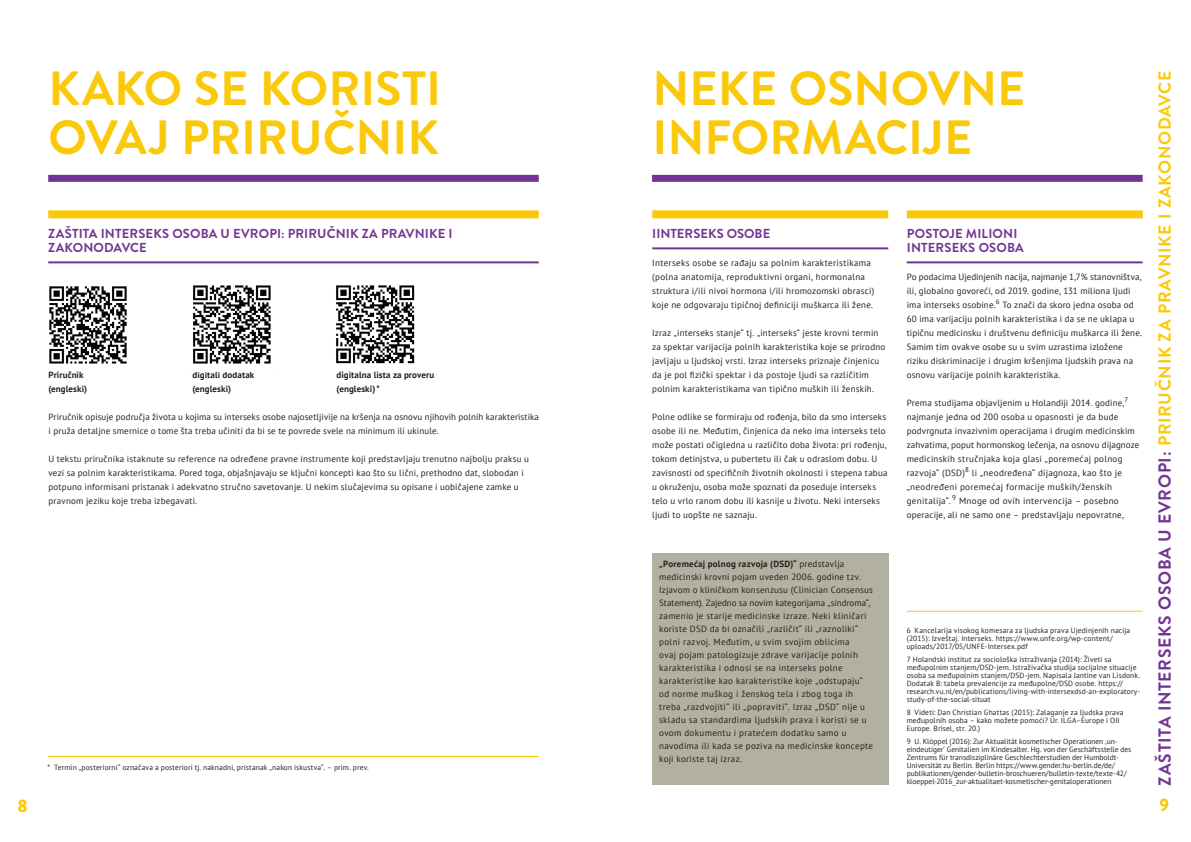
<style>
.page{position:relative;width:1191px;height:842px;background:#fff}
.page>*{position:absolute;margin:0;border:0;box-sizing:border-box;transform-origin:0 0}
.t1{font:700 48px/49px "Brandon Grotesque";color:#fbc90c}
.t2{font:900 18px "Brandon Grotesque";color:#fbc90c}
.t3{font:700 17.5px "Brandon Grotesque";letter-spacing:.04em;color:#fbc90c}
.t4{font:700 13px/14px "Brandon Grotesque";letter-spacing:.01em;color:#723494}
.t5{font:9px/14px "PT Sans";letter-spacing:.02em;color:#231f20}
.t6{font:700 9px "PT Sans";letter-spacing:.01em;color:#231f20}
.t7{font:7.5px/8px "PT Sans";letter-spacing:.015em;color:#231f20}
.s1{font-weight:700}
.s2{color:#723494}
</style>
<div class="page">
<hr style="left:48px;top:261px;width:491px;height:2px;background:#723494">
<div style="left:48px;top:210px;width:491px;height:8px;background:#fbc90c"></div>
<div style="left:48px;top:175px;width:491px;height:7px;background:#723494"></div>
<div style="left:652px;top:553px;width:236px;height:231px;background:#b2b1a1"></div>
<hr style="left:652px;top:247px;width:236px;height:2px;background:#723494">
<div style="left:652px;top:210px;width:236px;height:8px;background:#fbc90c"></div>
<hr style="left:906px;top:261px;width:236px;height:2px;background:#723494">
<div style="left:906px;top:210px;width:236px;height:8px;background:#fbc90c"></div>
<hr style="left:906px;top:611px;width:236px;height:1px;background:#fbc90c">
<div style="left:652px;top:175px;width:490px;height:7px;background:#723494"></div>
<hr style="left:48px;top:756px;width:491px;height:1px;background:#fbc90c">
<img style="left:49px;top:286px;width:78px;height:78px">
<img style="left:193px;top:285px;width:78px;height:79px">
<img style="left:336px;top:285px;width:79px;height:79px">
<h1 class="t1" style="left:49px;top:65px;width:394px">KAKO SE KORISTI<br>OVAJ PRIRUČNIK</h1>
<h3 class="t4" style="left:48px;top:227px;width:406px">ZAŠTITA INTERSEKS OSOBA U EVROPI: PRIRUČNIK ZA PRAVNIKE I<br>ZAKONODAVCE</h3>
<p class="t6" style="left:48px;top:369px;width:36px">Priručnik</p>
<p class="t6" style="left:192px;top:369px;width:63px">digitali dodatak</p>
<p class="t6" style="left:336px;top:369px;width:99px">digitalna lista za proveru</p>
<p class="t6" style="left:48px;top:383px;width:40px">(engleski)</p>
<p class="t6" style="left:192px;top:383px;width:40px">(engleski)</p>
<p class="t6" style="left:336px;top:383px;width:45px">(engleski)*</p>
<p class="t5" style="left:48px;top:410px;width:492px">Priručnik opisuje područja života u kojima su interseks osobe najosetljivije na kršenja na osnovu njihovih polnih karakteristika i pruža detaljne smernice o tome šta treba učiniti da bi se te povrede svele na minimum ili ukinule.</p>
<p class="t5" style="left:48px;top:452px;width:482px">U tekstu priručnika istaknute su reference na određene pravne instrumente koji predstavljaju trenutno najbolju praksu u vezi sa polnim karakteristikama. Pored toga, objašnjavaju se ključni koncepti kao što su lični, prethodno dat, slobodan i potpuno informisani pristanak i adekvatno stručno savetovanje. U nekim slučajevima su opisane i uobičajene zamke u pravnom jeziku koje treba izbegavati.</p>
<h2 class="t2" style="left:18px;top:793px;width:12px">8</h2>
<p class="t7" style="left:48px;top:764px;width:322px">* Termin „posteriorni“ označava a posteriori tj. naknadni, pristanak „nakon iskustva“. – prim. prev.</p>
<h1 class="t1" style="left:652px;top:65px;width:374px">NEKE OSNOVNE<br>INFORMACIJE</h1>
<h3 class="t4" style="left:652px;top:227px;width:120px">IINTERSEKS OSOBE</h3>
<p class="t5" style="left:652px;top:256px;width:224px">Interseks osobe se rađaju sa polnim karakteristikama (polna anatomija, reproduktivni organi, hormonalna struktura i/ili nivoi hormona i/ili hromozomski obrasci) koje ne odgovaraju tipičnoj definiciji muškarca ili žene.</p>
<p class="t5" style="left:652px;top:326px;width:235px">Izraz „interseks stanje“ tj. „interseks“ jeste krovni termin za spektar varijacija polnih karakteristika koje se prirodno javljaju u ljudskoj vrsti. Izraz interseks priznaje činjenicu da je pol fizički spektar i da postoje ljudi sa različitim polnim karakteristikama van tipično muških ili ženskih.</p>
<p class="t5" style="left:652px;top:410px;width:237px">Polne odlike se formiraju od rođenja, bilo da smo interseks osobe ili ne. Međutim, činjenica da neko ima interseks telo može postati očigledna u različito doba života: pri rođenju, tokom detinjstva, u pubertetu ili čak u odraslom dobu. U zavisnosti od specifičnih životnih okolnosti i stepena tabua u okruženju, osoba može spoznati da poseduje interseks telo u vrlo ranom dobu ili kasnije u životu. Neki interseks ljudi to uopšte ne saznaju.</p>
<p class="t5" style="left:659px;top:557px;width:215px;line-height:13px"><span class="s1">„Poremećaj polnog razvoja (DSD)“</span> predstavlja medicinski krovni pojam uveden 2006. godine tzv.<br>Izjavom o kliničkom konsenzusu (Clinician Consensus Statement). Zajedno sa novim kategorijama „sindroma“, zamenio je starije medicinske izraze. Neki kliničari koriste DSD da bi označili „različit“ ili „raznoliki“ polni razvoj. Međutim, u svim svojim oblicima<br>ovaj pojam patologizuje zdrave varijacije polnih karakteristika i odnosi se na interseks polne karakteristike kao karakteristike koje „odstupaju“ od norme muškog i ženskog tela i zbog toga ih treba „razdvojiti“ ili „popraviti“. Izraz „DSD“ nije u skladu sa standardima ljudskih prava i koristi se u ovom dokumentu i pratećem dodatku samo u navodima ili kada se poziva na medicinske koncepte koji koriste taj izraz.</p>
<h3 class="t4" style="left:906px;top:227px;width:119px">POSTOJE MILIONI<br>INTERSEKS OSOBA</h3>
<p class="t5" style="left:906px;top:270px;width:237px">Po podacima Ujedinjenih nacija, najmanje 1,7% stanovništva, ili, globalno govoreći, od 2019. godine, 131 miliona ljudi ima interseks osobine.<sup>6</sup> To znači da skoro jedna osoba od 60 ima varijaciju polnih karakteristika i da se ne uklapa u tipičnu medicinsku i društvenu definiciju muškarca ili žene.<br>Samim tim ovakve osobe su u svim uzrastima izložene riziku diskriminacije i drugim kršenjima ljudskih prava na osnovu varijacije polnih karakteristika.</p>
<p class="t5" style="left:906px;top:396px;width:234px">Prema studijama objavljenim u Holandiji 2014. godine,<sup>7 </sup>najmanje jedna od 200 osoba u opasnosti je da bude podvrgnuta invazivnim operacijama i drugim medicinskim zahvatima, poput hormonskog lečenja, na osnovu dijagnoze medicinskih stručnjaka koja glasi „poremećaj polnog razvoja“ (DSD)<sup>8</sup> li „neodređena“ dijagnoza, kao što je „neodređeni poremećaj formacije muških/ženskih genitalija“. <sup>9</sup> Mnoge od ovih intervencija – posebno operacije, ali ne samo one – predstavljaju nepovratne,</p>
<p class="t7" style="left:906px;top:627px;width:225px">6 Kancelarija visokog komesara za ljudska prava Ujedinjenih nacija (2015): Izveštaj. Interseks. https://www.unfe.org/wp-content/ uploads/2017/05/UNFE-Intersex.pdf</p>
<p class="t7" style="left:906px;top:656px;width:235px">7 Holandski institut za sociološka istraživanja (2014): Živeti sa međupolnim stanjem/DSD-jem. Istraživačka studija socijalne situacije osoba sa međupolnim stanjem/DSD-jem. Napisala Jantine van Lisdonk.<br>Dodatak B: tabela prevalencije za međupolne/DSD osobe. https:// research.vu.nl/en/publications/living-with-intersexdsd-an-exploratory&shy;study-of-the-social-situat</p>
<p class="t7" style="left:906px;top:709px;width:218px">8 Videti: Dan Christian Ghattas (2015): Zalaganje za ljudska prava međupolnih osoba – kako možete pomoći? Ur. ILGA–Europe i OII<br>Europe. Brisel, str. 20.)</p>
<p class="t7" style="left:906px;top:738px;width:226px">9 U. Klöppel (2016): Zur Aktualität kosmetischer Operationen ‚un&shy;eindeutiger‘ Genitalien im Kindesalter. Hg. von der Geschäftsstelle des Zentrums für transdisziplinäre Geschlechterstudien der Humboldt-Universität zu Berlin. Berlin https://www.gender.hu-berlin.de/de/ publikationen/gender-bulletin-broschueren/bulletin-texte/texte-42/ kloeppel-2016_zur-aktualitaet-kosmetischer-genitaloperationen</p>
<h3 class="t3" style="left:1152px;top:786px;width:716px;rotate:-90deg"><span class="s2">ZAŠTITA INTERSEKS OSOBA U EVROPI:</span> PRIRUČNIK ZA PRAVNIKE I ZAKONODAVCE</h3>
<h2 class="t2" style="left:1159px;top:792px;width:11px">9</h2>
</div>
